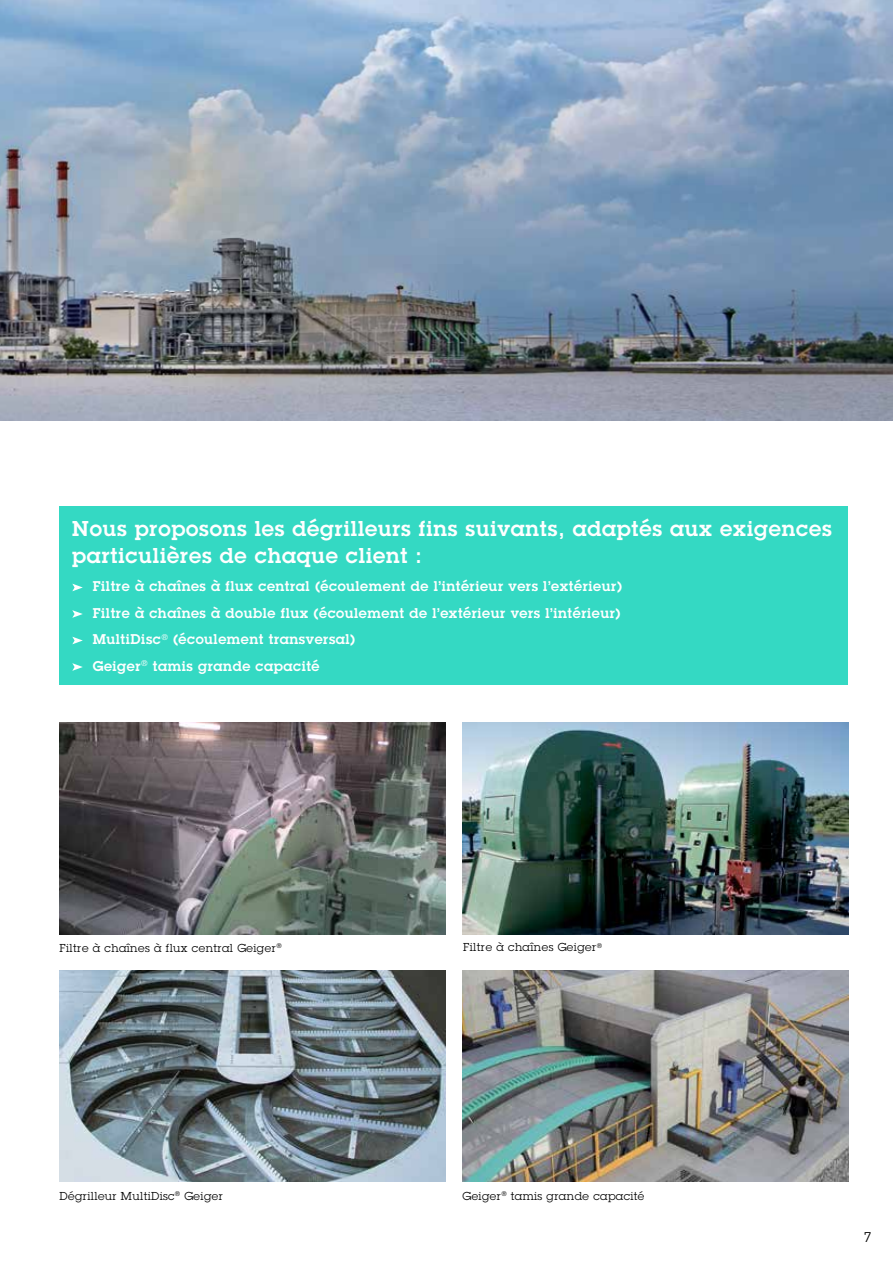
<style>
.page{position:relative;width:893px;height:1263px;background:#fff}
.page>*{position:absolute;margin:0;border:0;box-sizing:border-box;transform-origin:0 0}
.t1{font:600 21px/27px "Lubalin Graph Std";letter-spacing:.04em;color:#fff}
.t2{font:600 13.8px/26.5px "Lubalin Graph Std";letter-spacing:.04em;color:#fff}
.t3{font:13.8px "Lubalin Graph Std";color:#000}
.t4{font:11.25px "Lubalin Graph Std";letter-spacing:.04em;color:#000}
</style>
<div class="page">
<div style="left:60px;top:506px;width:788px;height:179px;background:#34d9c3"></div>
<svg style="left:72px;top:584px;width:11px;height:7px"></svg>
<svg style="left:72px;top:610px;width:11px;height:8px"></svg>
<svg style="left:72px;top:637px;width:11px;height:7px"></svg>
<svg style="left:72px;top:663px;width:11px;height:8px"></svg>
<img style="left:60px;top:723px;width:385px;height:211px">
<img style="left:462px;top:722px;width:386px;height:212px">
<img style="left:462px;top:970px;width:386px;height:211px">
<img style="left:60px;top:970px;width:385px;height:212px">
<img style="left:0;top:0;width:893px;height:421px">
<h1 class="t1" style="left:72px;top:515px;width:761px">Nous proposons les dégrilleurs fins suivants, adaptés aux exigences particulières de chaque client :</h1>
<p class="t2" style="left:93px;top:573px;width:531px">Filtre à chaînes à flux central (écoulement de l’intérieur vers l’extérieur)<br>Filtre à chaînes à double flux (écoulement de l’extérieur vers l’intérieur)<br>MultiDisc<sup>®</sup> (écoulement transversal)<br>Geiger<sup>®</sup> tamis grande capacité</p>
<p class="t4" style="left:60px;top:941px;width:224px">Filtre à chaînes à flux central Geiger<sup>®</sup></p>
<p class="t4" style="left:463px;top:940px;width:140px">Filtre à chaînes Geiger<sup>®</sup></p>
<p class="t4" style="left:60px;top:1189px;width:165px">Dégrilleur MultiDisc<sup>®</sup> Geiger</p>
<p class="t4" style="left:462px;top:1189px;width:184px">Geiger<sup>®</sup> tamis grande capacité</p>
<p class="t3" style="left:864px;top:1228px;width:10px">7</p>
</div>
